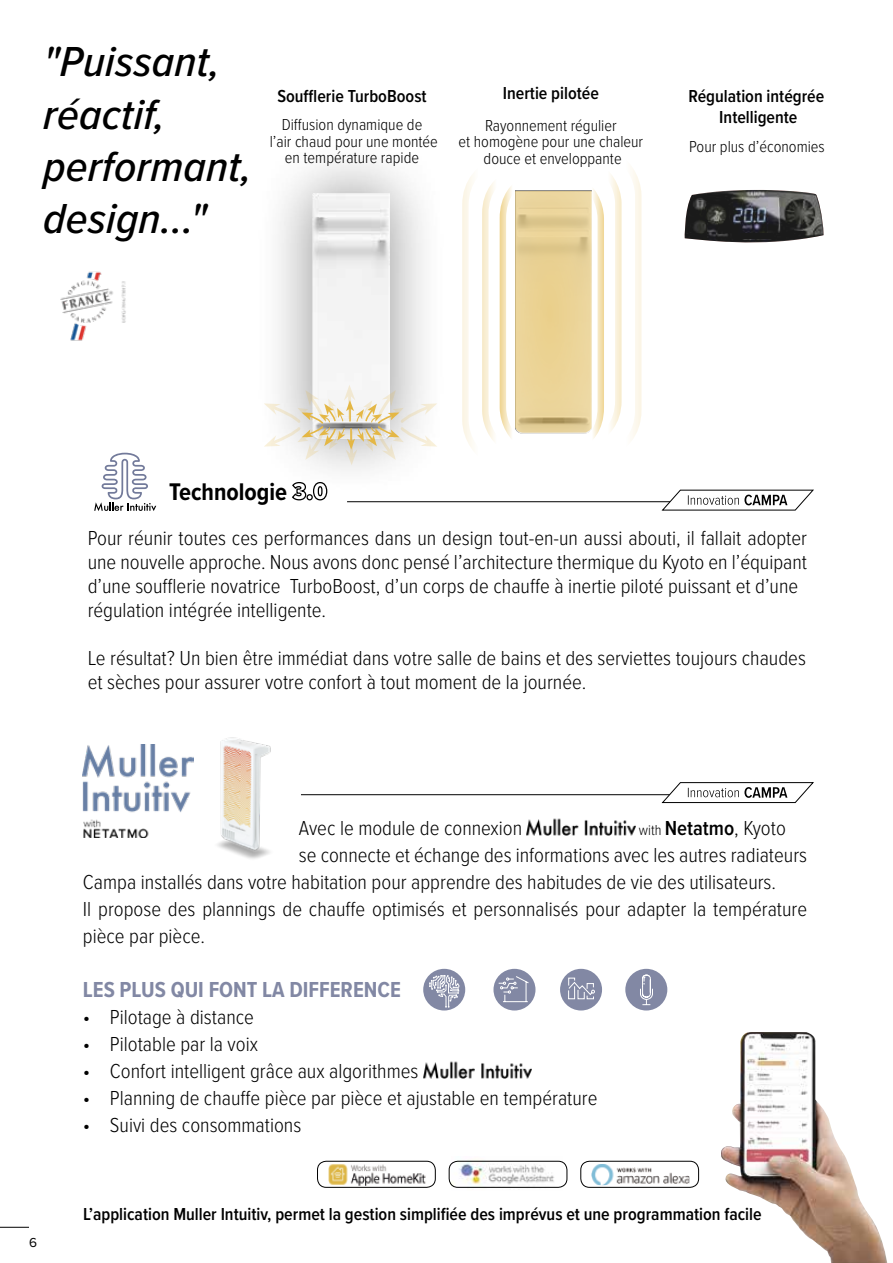
<style>
.page{position:relative;width:893px;height:1263px;background:#fff}
.page>*{position:absolute;margin:0;border:0;box-sizing:border-box;transform-origin:0 0}
.t1{font:italic 500 43.5px/52.2px "Proxima Nova Cond";color:#000;scale:1.07 1}
.t2{font:700 24.9px "Proxima Nova Cond";color:#000}
.t3{font:700 22.5px "Proxima Nova Cond";color:#8288a4}
.t4{font:300 21px/24px "Proxima Nova Cond";color:#000}
.t5{font:600 21px "Proxima Nova Cond";color:#000}
.t6{font:600 18px/21.6px "Proxima Nova Cond";color:#000;text-align:center}
.t7{font:300 16.5px/16.5px "Proxima Nova Cond";color:#000;text-align:center}
.t8{font:13.5px "Proxima Nova";color:#000}
.s1{font-weight:300;font-size:15px}
.s2{font-weight:300}
</style>
<div class="page">
<svg style="left:0;top:1227px;width:29px;height:1px"></svg>
<div style="left:254px;top:135px;width:194px;height:361px;background:#000;opacity:.45"></div>
<img style="left:312px;top:193px;width:78px;height:192px">
<svg style="left:264px;top:385px;width:173px;height:80px"></svg>
<svg style="left:462px;top:168px;width:180px;height:281px"></svg>
<hr style="left:301px;top:794px;width:481px;height:1px;background:#000">
<svg style="left:662px;top:782px;width:152px;height:21px"></svg>
<div style="left:493px;top:969px;width:42px;height:41px;background:#8288a4;border-radius:50%"></div>
<svg style="left:498px;top:975px;width:31px;height:27px"></svg>
<div style="left:423px;top:969px;width:42px;height:41px;background:#8288a4;border-radius:50%"></div>
<svg style="left:429px;top:975px;width:31px;height:32px"></svg>
<div style="left:560px;top:969px;width:42px;height:41px;background:#8288a4;border-radius:50%"></div>
<svg style="left:568px;top:977px;width:27px;height:22px"></svg>
<div style="left:625px;top:969px;width:42px;height:41px;background:#8288a4;border-radius:50%"></div>
<svg style="left:640px;top:974px;width:13px;height:31px"></svg>
<svg style="left:94px;top:453px;width:62px;height:58px"></svg>
<img style="left:527px;top:818px;width:109px;height:17px">
<img style="left:423px;top:1061px;width:109px;height:17px">
<img style="left:193px;top:737px;width:78px;height:122px">
<svg style="left:291px;top:481px;width:37px;height:20px"></svg>
<hr style="left:347px;top:501px;width:323px;height:1px;background:#000">
<svg style="left:662px;top:490px;width:152px;height:20px"></svg>
<img style="left:684px;top:190px;width:140px;height:53px">
<div style="left:741px;top:234px;width:32px;height:5px;background:#1a1a1a"></div>
<img style="left:83px;top:744px;width:110px;height:93px">
<img style="left:60px;top:271px;width:66px;height:70px">
<img style="left:721px;top:1032px;width:166px;height:231px">
<img style="left:328px;top:1164px;width:98px;height:21px">
<div style="left:317px;top:1161px;width:118px;height:26px;border:1px solid #000;border-radius:9px"></div>
<img style="left:451px;top:1160px;width:111px;height:28px">
<div style="left:449px;top:1161px;width:118px;height:26px;border:1px solid #000;border-radius:9px"></div>
<img style="left:591px;top:1164px;width:98px;height:21px">
<div style="left:581px;top:1161px;width:118px;height:26px;border:1px solid #000;border-radius:9px"></div>
<h1 class="t1" style="left:43px;top:37px;width:196px">"Puissant, réactif, performant, design..."</h1>
<p class="t6" style="left:277px;top:85px;width:151px">Soufflerie TurboBoost</p>
<p class="t7" style="left:270px;top:117px;width:170px">Diffusion dynamique de<br>l’air chaud pour une montée en température rapide</p>
<p class="t6" style="left:503px;top:83px;width:98px">Inertie pilotée</p>
<p class="t7" style="left:459px;top:117px;width:186px">Rayonnement régulier<br>et homogène pour une chaleur douce et enveloppante</p>
<p class="t6" style="left:689px;top:85px;width:137px">Régulation intégrée<br>Intelligente</p>
<p class="t7" style="left:689px;top:139px;width:137px">Pour plus d’économies</p>
<p class="t2" style="left:169px;top:476px;width:120px">Technologie</p>
<p class="t4" style="left:88px;top:526px;width:721px">Pour réunir toutes ces performances dans un design tout-en-un aussi abouti, il fallait adopter une nouvelle approche. Nous avons donc pensé l’architecture thermique du Kyoto en l’équipant d’une soufflerie novatrice TurboBoost, d’un corps de chauffe à inertie piloté puissant et d’une régulation intégrée intelligente.</p>
<p class="t4" style="left:88px;top:646px;width:720px">Le résultat? Un bien être immédiat dans votre salle de bains et des serviettes toujours chaudes et sèches pour assurer votre confort à tout moment de la journée.</p>
<p class="t4" style="left:299px;top:817px;width:225px">Avec le module de connexion</p>
<p class="t5" style="left:639px;top:816px;width:148px"><span class="s1">with</span> Netatmo<span class="s2">, Kyoto</span></p>
<p class="t4" style="left:299px;top:844px;width:510px">se connecte et échange des informations avec les autres radiateurs</p>
<p class="t4" style="left:83px;top:871px;width:695px">Campa installés dans votre habitation pour apprendre des habitudes de vie des utilisateurs.</p>
<p class="t4" style="left:83px;top:898px;width:726px">Il propose des plannings de chauffe optimisés et personnalisés pour adapter la température</p>
<p class="t4" style="left:83px;top:925px;width:124px">pièce par pièce.</p>
<p class="t3" style="left:83px;top:976px;width:319px">LES PLUS QUI FONT LA DIFFERENCE</p>
<p class="t4" style="left:83px;top:1006px;width:173px">• Pilotage à distance</p>
<p class="t4" style="left:83px;top:1033px;width:177px">• Pilotable par la voix</p>
<p class="t4" style="left:83px;top:1060px;width:337px">• Confort intelligent grâce aux algorithmes</p>
<p class="t4" style="left:83px;top:1087px;width:516px">• Planning de chauffe pièce par pièce et ajustable en température</p>
<p class="t4" style="left:83px;top:1114px;width:220px">• Suivi des consommations</p>
<p class="t8" style="left:29px;top:1234px;width:9px">6</p>
<p class="t6" style="left:83px;top:1203px;width:680px">L’application Muller Intuitiv, permet la gestion simplifiée des imprévus et une programmation facile</p>
</div>
